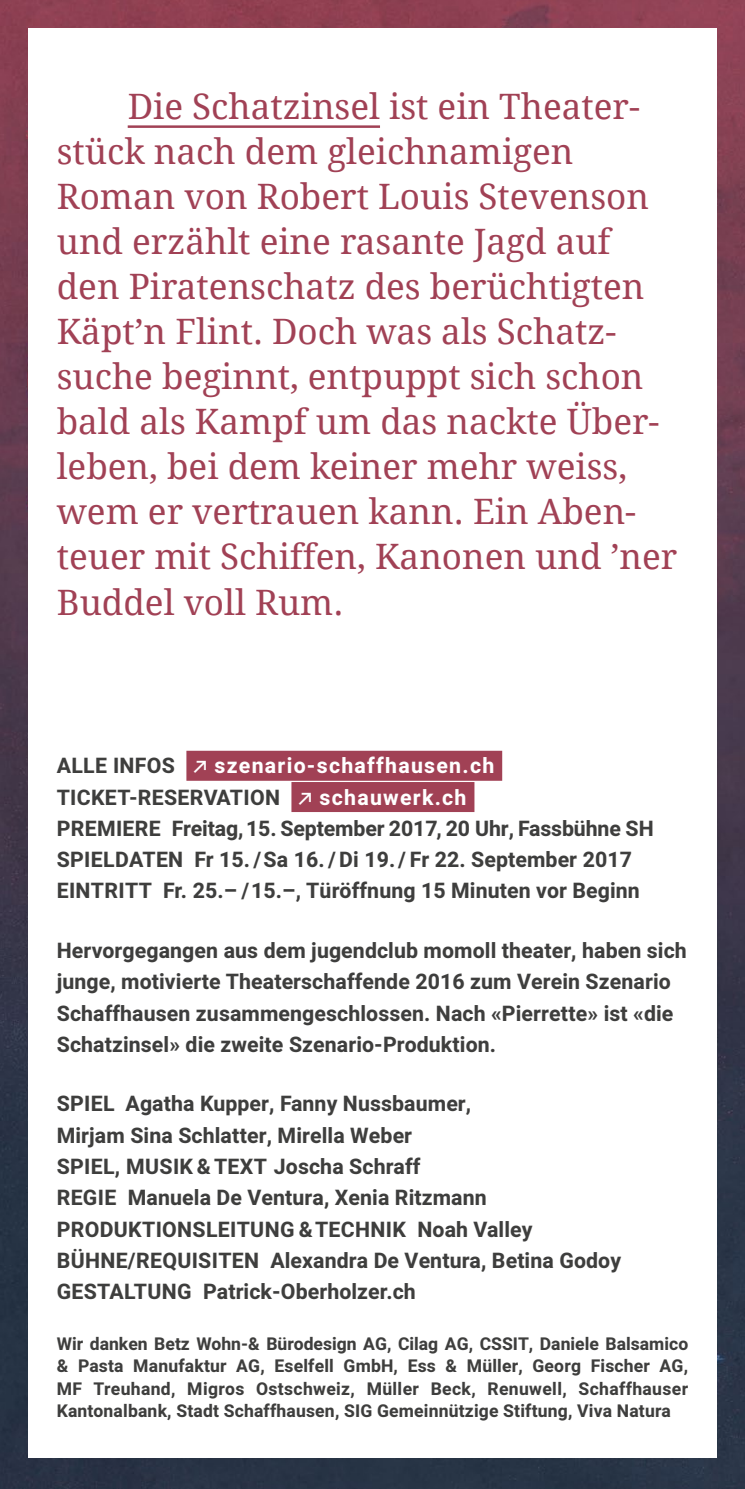
<style>
.page{position:relative;width:745px;height:1489px;background:#fff}
.page>*{position:absolute;margin:0;border:0;box-sizing:border-box;transform-origin:0 0}
.t1{font:35px/45px "Droid Serif";color:#a14155}
.t2{font:700 21.25px/31.2px "Heebo";letter-spacing:.005em;color:#3e3e3d}
.t3{font:700 17.5px/22.5px "Heebo";letter-spacing:.01em;color:#3e3e3d;text-align:justify}
.s1{font-family:"Euclid Flex";font-weight:500;color:#fff}
.s2{color:#fff}
</style>
<div class="page">
<img style="left:0;top:0;width:744px;height:1488px">
<div style="left:28px;top:28px;width:688px;height:1429px;background:#fff"></div>
<hr style="left:128px;top:125px;width:252px;height:3px;background:#a14155">
<div style="left:186px;top:750px;width:316px;height:30px;background:#a14155"></div>
<div style="left:291px;top:782px;width:183px;height:30px;background:#a14155"></div>
<p class="t1" style="left:57px;top:84px;width:621px;text-indent:71px">Die Schatzinsel ist ein Theater&shy;stück nach dem gleichnamigen<br>Roman von Robert Louis Stevenson und erzählt eine rasante Jagd auf den Piratenschatz des berüchtigten<br>Käpt’n Flint. Doch was als Schatz&shy;suche beginnt, entpuppt sich schon bald als Kampf um das nackte Über&shy;leben, bei dem keiner mehr weiss, wem er vertrauen kann. Ein Aben&shy;teuer mit Schiffen, Kanonen und ’ner<br>Buddel voll Rum.</p>
<p class="t2" style="left:57px;top:750px;width:598px">alle Infos <span class="s1">↗</span> <span class="s2">szenario-schaffhausen.ch </span>ticket-reservation <span class="s1">↗</span> <span class="s2">schauwerk.ch<br></span>Premi ere Freitag, 15. September 2017, 20 Uhr, Fassbühne SH Spi eldaten Fr 15. / Sa 16. / Di 19. / Fr 22. September 2017<br>Ei ntritt Fr. 25.– / 15.–, Türöffnung 15 Minuten vor Beginn</p>
<p class="t2" style="left:57px;top:935px;width:631px">Hervorgegangen aus dem jugendclub momoll theater, haben sich junge, motivierte Theaterschaffende 2016 zum Verein Szenario Schaffhausen zusammengeschlossen. Nach «Pierrette» ist «die Schatzinsel» die zweite Szenario-Produktion.</p>
<p class="t2" style="left:57px;top:1088px;width:565px">Spi el Agatha Kupper, Fanny Nussbaumer,<br>Mirjam Sina Schlatter, Mirella Weber<br>Spi el, Musik &amp; Text Joscha Schraff<br>Regie Manuela De Ventura, Xenia Ritzmann Produktionsleitung &amp; Technik Noah Valley Bühne/Requi siten Alexandra De Ventura, Betina Godoy Gestaltung Patrick-Oberholzer.ch</p>
<p class="t3" style="left:57px;top:1332px;width:435px">Wir danken Betz Wohn-&amp; Bürodesign AG, Cilag AG, CSS</p>
<p class="t3" style="left:57px;top:1332px;width:632px;text-indent:456px">IT, Daniele Balsamico &amp; Pasta Manufaktur AG, Eselfell GmbH, Ess &amp; Müller, Georg Fischer AG, MF</p>
<p class="t3" style="left:57px;top:1377px;width:632px;text-indent:37px">Treuhand, Migros Ostschweiz, Müller Beck, Renuwell, Schaffhauser<br>Kantonalbank, Stadt Schaffhausen, SIG Gemeinnützige Stiftung, Viva Natura</p>
</div>
